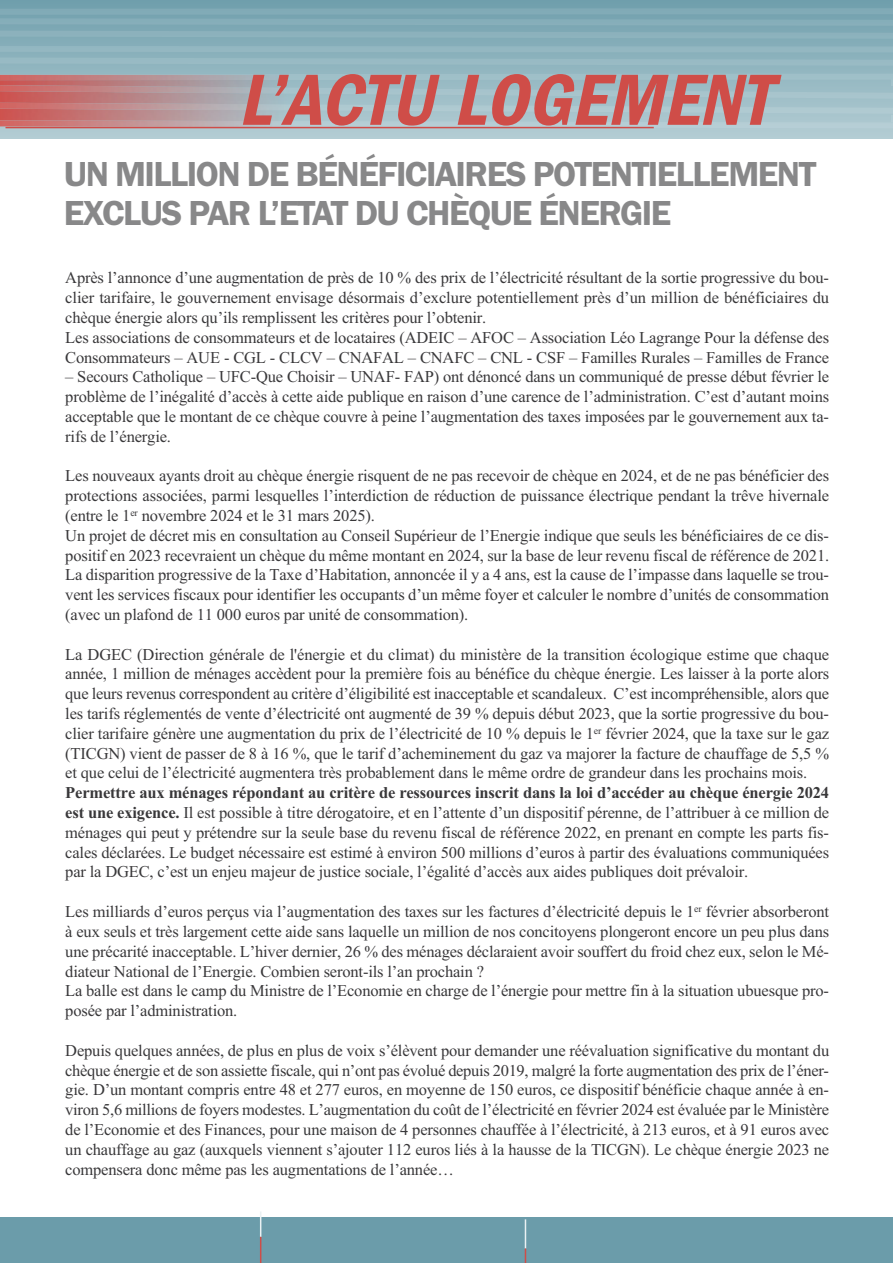
<style>
.page{position:relative;width:893px;height:1263px;background:#fff}
.page>*{position:absolute;margin:0;border:0;box-sizing:border-box;transform-origin:0 0}
.t1{font:italic 600 condensed 75px "Franklin Gothic";color:#cf4d48}
.t2{font:600 36px/38.8px "Franklin Gothic";letter-spacing:-.04em;color:#888889}
.t3{font:16.5px/19.8px "Times New Roman";letter-spacing:-.01em;color:#39383a;text-align:justify}
.s1{font-weight:700}
</style>
<div class="page">
<div style="left:0;top:1217px;width:893px;height:46px;background:#6b9caa"></div>
<svg style="left:260px;top:1211px;width:1px;height:52px"></svg>
<svg style="left:525px;top:1219px;width:1px;height:44px"></svg>
<svg style="left:0;top:0;width:893px;height:139px;background:#96b9c2"></svg>
<img style="left:0;top:97px;width:288px;height:18px">
<img style="left:288px;top:97px;width:605px;height:2px">
<img style="left:288px;top:104px;width:605px;height:10px">
<svg style="left:0;top:7px;width:893px;height:90px;background:#91afb9"></svg>
<div style="left:0;top:8px;width:893px;height:7px;background:#81aab6"></div>
<svg style="left:0;top:115px;width:893px;height:16px;background:#b3b9bf"></svg>
<hr style="left:6px;top:127px;width:648px;height:1px;background:#cf4d48">
<h1 class="t1" style="left:238px;top:55px;width:554px">L’ACTU LOGEMENT</h1>
<h2 class="t2" style="left:64px;top:154px;width:754px">UN MILLION DE BÉNÉFICIAIRES POTENTIELLEMENT<br>EXCLUS PAR L’ETAT DU CHÈQUE ÉNERGIE</h2>
<p class="t3" style="left:65px;top:268px;width:765px;text-align:left">Après l’annonce d’une augmentation de près de 10 % des prix de l’électricité résultant de la sortie progressive du bou&shy;clier tarifaire, le gouvernement envisage désormais d’exclure potentiellement près d’un million de bénéficiaires du chèque énergie alors qu’ils remplissent les critères pour l’obtenir.<br>Les associations de consommateurs et de locataires (ADEIC – AFOC – Association Léo Lagrange Pour la défense des Consommateurs – AUE - CGL - CLCV – CNAFAL – CNAFC – CNL - CSF – Familles Rurales – Familles de France</p>
<p class="t3" style="left:65px;top:367px;width:765px">– Secours Catholique – UFC-Que Choisir – UNAF- FAP) ont dénoncé dans un communiqué de presse début février le problème de l’inégalité d’accès à cette aide publique en raison d’une carence de l’administration. C’est d’autant moins acceptable que le montant de ce chèque couvre à peine l’augmentation des taxes imposées par le gouvernement aux ta&shy;rifs de l’énergie.</p>
<p class="t3" style="left:65px;top:466px;width:765px;text-align:left">Les nouveaux ayants droit au chèque énergie risquent de ne pas recevoir de chèque en 2024, et de ne pas bénéficier des protections associées, parmi lesquelles l’interdiction de réduction de puissance électrique pendant la trêve hivernale (entre le 1<sup>er</sup> novembre 2024 et le 31 mars 2025).<br>Un projet de décret mis en consultation au Conseil Supérieur de l’Energie indique que seuls les bénéficiaires de ce dis&shy;positif en 2023 recevraient un chèque du même montant en 2024, sur la base de leur revenu fiscal de référence de 2021.<br>La disparition progressive de la Taxe d’Habitation, annoncée il y a 4 ans, est la cause de l’impasse dans laquelle se trou&shy;vent les services fiscaux pour identifier les occupants d’un même foyer et calculer le nombre d’unités de consommation (avec un plafond de 11 000 euros par unité de consommation).</p>
<p class="t3" style="left:65px;top:644px;width:765px">La DGEC (Direction générale de l'énergie et du climat) du ministère de la transition écologique estime que chaque année, 1 million de ménages accèdent pour la première fois au bénéfice du chèque énergie. Les laisser à la porte alors que leurs revenus correspondent au critère d’éligibilité est inacceptable et scandaleux. C’est incompréhensible, alors que les tarifs réglementés de vente d’électricité ont augmenté de 39 % depuis début 2023, que la sortie progressive du bou&shy;clier tarifaire génère une augmentation du prix de l’électricité de 10 % depuis le 1<sup>er</sup> février 2024, que la taxe sur le gaz (TICGN) vient de passer de 8 à 16 %, que le tarif d’acheminement du gaz va majorer la facture de chauffage de 5,5 % et que celui de l’électricité augmentera très probablement dans le même ordre de grandeur dans les prochains mois.</p>
<p class="t3" style="left:65px;top:782px;width:765px"><span class="s1">Permettre aux ménages répondant au critère de ressources inscrit dans la loi d’accéder au chèque énergie 2024 est une exigence.</span> Il est possible à titre dérogatoire, et en l’attente d’un dispositif pérenne, de l’attribuer à ce million de ménages qui peut y prétendre sur la seule base du revenu fiscal de référence 2022, en prenant en compte les parts fis&shy;cales déclarées. Le budget nécessaire est estimé à environ 500 millions d’euros à partir des évaluations communiquées par la DGEC, c’est un enjeu majeur de justice sociale, l’égalité d’accès aux aides publiques doit prévaloir.</p>
<p class="t3" style="left:65px;top:901px;width:765px;text-align:left">Les milliards d’euros perçus via l’augmentation des taxes sur les factures d’électricité depuis le 1<sup>er</sup> février absorberont à eux seuls et très largement cette aide sans laquelle un million de nos concitoyens plongeront encore un peu plus dans une précarité inacceptable. L’hiver dernier, 26 % des ménages déclaraient avoir souffert du froid chez eux, selon le Mé&shy;diateur National de l’Energie. Combien seront-ils l’an prochain ?<br>La balle est dans le camp du Ministre de l’Economie en charge de l’énergie pour mettre fin à la situation ubuesque pro&shy;posée par l’administration.</p>
<p class="t3" style="left:65px;top:1040px;width:765px">Depuis quelques années, de plus en plus de voix s’élèvent pour demander une réévaluation significative du montant du chèque énergie et de son assiette fiscale, qui n’ont pas évolué depuis 2019, malgré la forte augmentation des prix de l’éner&shy;gie. D’un montant compris entre 48 et 277 euros, en moyenne de 150 euros, ce dispositif bénéficie chaque année à en&shy;viron 5,6 millions de foyers modestes. L’augmentation du coût de l’électricité en février 2024 est évaluée par le Ministère de l’Economie et des Finances, pour une maison de 4 personnes chauffée à l’électricité, à 213 euros, et à 91 euros avec un chauffage au gaz (auxquels viennent s’ajouter 112 euros liés à la hausse de la TICGN). Le chèque énergie 2023 ne compensera donc même pas les augmentations de l’année…</p>
</div>
